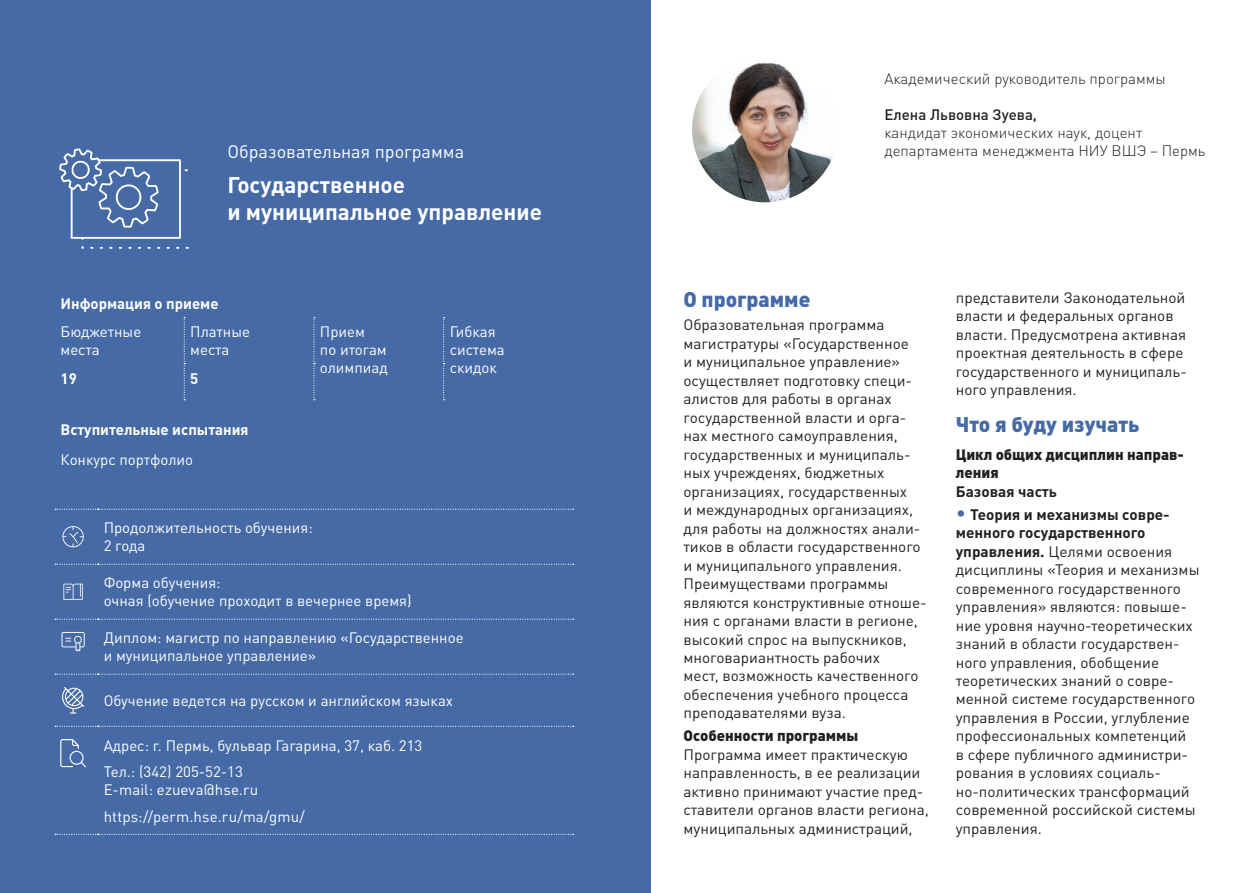
<style>
.page{position:relative;width:1259px;height:893px;background:#fff}
.page>*{position:absolute;margin:0;border:0;box-sizing:border-box;transform-origin:0 0}
.t1{font:700 22.5px/27px "DIN Pro";color:#fff}
.t2{font:900 21px "DIN Pro";color:#456aa6}
.t3{font:18px "DIN Pro";color:#fff}
.t4{font:15px/18.5px "DIN Pro";color:#231f20}
.t5{font:15px/18px "DIN Pro";color:#fff}
.t6{font:300 15px/18px "DIN Pro";color:#231f20}
.t7{font:900 15px/18.5px "DIN Pro";color:#231f20}
.t8{font:700 15px "DIN Pro";color:#fff}
.t9{font:500 15px "DIN Pro";color:#231f20}
.t10{font:700 15px "DIN Pro";color:#231f20}
.s1{font-size:19.5px;color:#456aa6}
.s2{font-weight:700}
</style>
<div class="page">
<div style="left:0;top:0;width:650px;height:893px;background:#456aa6"></div>
<svg style="left:184px;top:317px;width:1px;height:83px"></svg>
<svg style="left:313px;top:317px;width:2px;height:83px"></svg>
<svg style="left:443px;top:317px;width:2px;height:83px"></svg>
<svg style="left:55px;top:509px;width:519px;height:1px"></svg>
<svg style="left:55px;top:564px;width:519px;height:1px"></svg>
<svg style="left:55px;top:619px;width:519px;height:1px"></svg>
<svg style="left:55px;top:674px;width:519px;height:1px"></svg>
<svg style="left:55px;top:726px;width:519px;height:1px"></svg>
<svg style="left:55px;top:834px;width:519px;height:1px"></svg>
<svg style="left:62px;top:526px;width:22px;height:21px"></svg>
<svg style="left:63px;top:584px;width:20px;height:16px"></svg>
<svg style="left:61px;top:632px;width:24px;height:19px"></svg>
<svg style="left:62px;top:687px;width:22px;height:27px"></svg>
<svg style="left:60px;top:739px;width:26px;height:28px"></svg>
<svg style="left:59px;top:149px;width:129px;height:91px"></svg>
<img style="left:692px;top:56px;width:146px;height:146px;border-radius:73px">
<p class="t3" style="left:227px;top:139px;width:238px">Образовательная программа</p>
<h1 class="t1" style="left:227px;top:171px;width:316px">Государственное<br>и муниципальное управление</h1>
<p class="t8" style="left:60px;top:293px;width:160px">Информация о приеме</p>
<p class="t5" style="left:60px;top:322px;width:82px">Бюджетные места</p>
<p class="t5" style="left:190px;top:322px;width:61px">Платные места</p>
<p class="t5" style="left:320px;top:322px;width:69px">Прием<br>по итогам олимпиад</p>
<p class="t5" style="left:450px;top:322px;width:57px">Гибкая система скидок</p>
<p class="t8" style="left:61px;top:368px;width:18px">19</p>
<p class="t8" style="left:190px;top:368px;width:10px">5</p>
<p class="t8" style="left:61px;top:419px;width:189px">Вступительные испытания</p>
<p class="t5" style="left:61px;top:450px;width:134px">Конкурс портфолио</p>
<p class="t5" style="left:104px;top:518px;width:211px">Продолжительность обучения:<br>2 года</p>
<p class="t5" style="left:104px;top:573px;width:309px">Форма обучения:<br>очная (обучение проходит в вечернее время)</p>
<p class="t5" style="left:104px;top:628px;width:361px">Диплом: магистр по направлению «Государственное и муниципальное управление»</p>
<p class="t5" style="left:104px;top:691px;width:351px">Обучение ведется на русском и английском языках</p>
<p class="t5" style="left:104px;top:731px;width:320px;line-height:26.5px">Адрес: г. Пермь, бульвар Гагарина, 37, каб. 213<br>Тел.: (342) 205-52-13</p>
<p class="t5" style="left:104px;top:776px;width:203px;line-height:26.5px">Е-mail: ezueva@hse.ru https://perm.hse.ru/ma/gmu/</p>
<p class="t6" style="left:884px;top:69px;width:283px">Академический руководитель программы</p>
<p class="t9" style="left:884px;top:104px;width:154px">Елена Львовна Зуева,</p>
<p class="t6" style="left:884px;top:123px;width:322px">кандидат экономических наук, доцент департамента менеджмента НИУ ВШЭ – Пермь</p>
<h2 class="t2" style="left:683px;top:285px;width:128px">О программе</h2>
<p class="t4" style="left:683px;top:315px;width:245px">Образовательная программа магистратуры «Государственное<br>и муниципальное управление» осуществляет подготовку специ&shy;алистов для работы в органах государственной власти и орга&shy;нах местного самоуправления, государственных и муниципаль&shy;ных учрежденях, бюджетных организациях, государственных<br>и международных организациях, для работы на должностях анали&shy;тиков в области государственного и муниципального управления.<br>Преимуществами программы являются конструктивные отноше&shy;ния с органами власти в регионе, высокий спрос на выпускников, многовариантность рабочих<br>мест, возможность качественного обеспечения учебного процесса преподавателями вуза.</p>
<p class="t7" style="left:683px;top:726px;width:176px">Особенности программы</p>
<p class="t4" style="left:683px;top:745px;width:247px">Программа имеет практическую направленность, в ее реализации активно принимают участие пред&shy;ставители органов власти региона, муниципальных администраций,</p>
<p class="t4" style="left:955px;top:288px;width:233px">представители Законодательной власти и федеральных органов власти. Предусмотрена активная проектная деятельность в сфере государственного и муниципаль&shy;ного управления.</p>
<h2 class="t2" style="left:955px;top:410px;width:185px">Что я буду изучать</h2>
<p class="t7" style="left:955px;top:444px;width:230px">Цикл общих дисциплин направ&shy;ления</p>
<p class="t10" style="left:955px;top:481px;width:103px">Базовая часть</p>
<p class="t4" style="left:955px;top:504px;width:245px"><span class="s1">•</span> <span class="s2">Теория и механизмы совре&shy;менного государственного управления.</span> Целями освоения дисциплины «Теория и механизмы современного государственного управления» являются: повыше&shy;ние уровня научно-теоретических знаний в области государствен&shy;ного управления, обобщение теоретических знаний о совре&shy;менной системе государственного управления в России, углубление профессиональных компетенций<br>в сфере публичного администри&shy;рования в условиях социаль&shy;но-политических трансформаций современной российской системы управления.</p>
</div>
